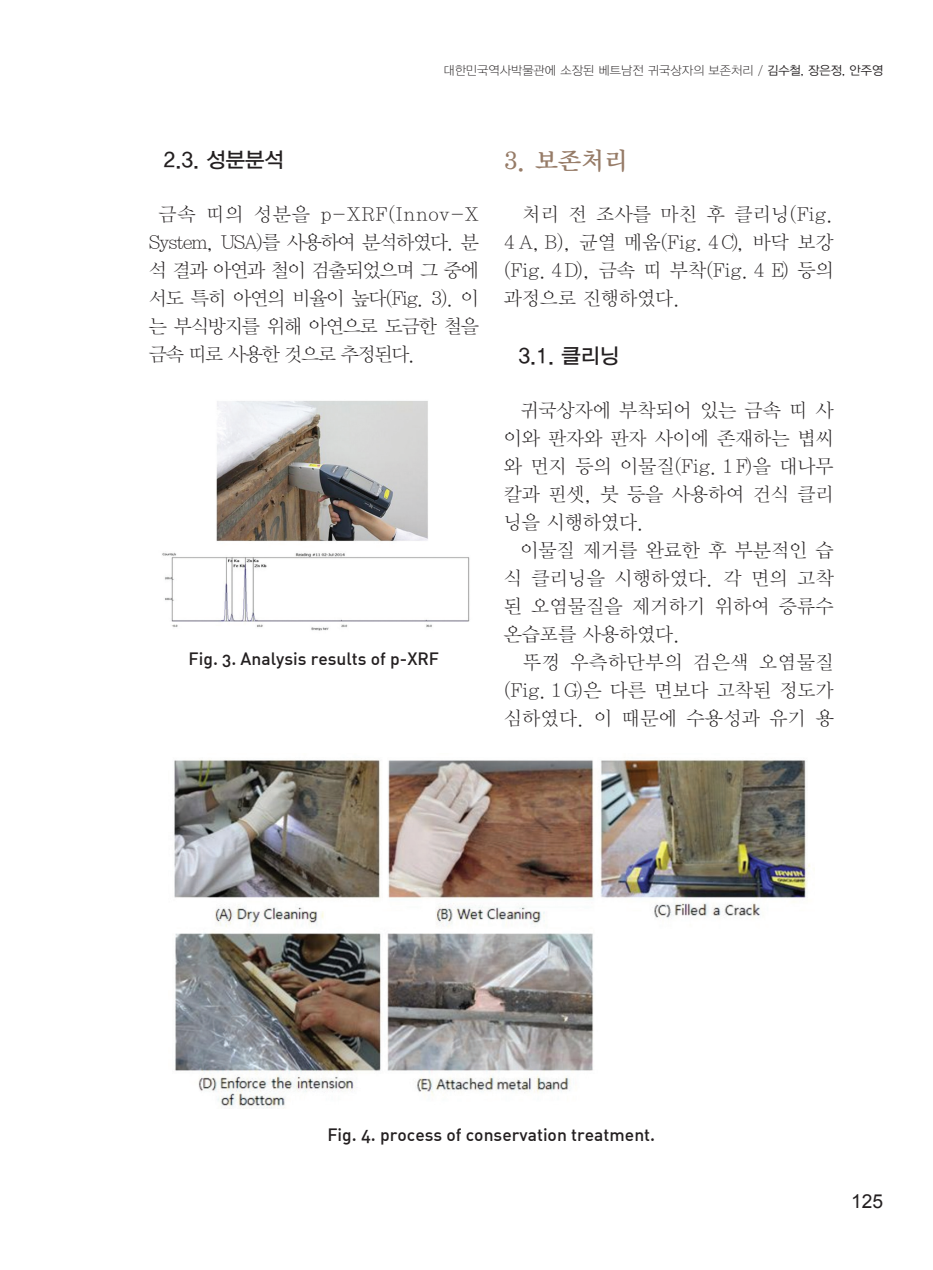
<style>
.page{position:relative;width:933px;height:1270px;background:#fff}
.page>*{position:absolute;margin:0;border:0;box-sizing:border-box;transform-origin:0 0}
.t1{font:24.5px "YDIY Mj O340";color:#967b67}
.t2{font:21px "YDIYGO330";color:#231f20}
.t3{font:19.25px/28px "YDIY Mj O310";color:#231f20;text-align:justify}
.t4{font:19.25px "Arial";color:#231f20}
.t5{font:500 17.5px "DIN Alternate";color:#231f20}
.t6{font:12.25px "YDIYGO310";color:#231f20}
.s1{font-family:"YDIYGO320"}
</style>
<div class="page">
<img style="left:162px;top:401px;width:308px;height:230px">
<img style="left:174px;top:759px;width:636px;height:349px">
<p class="t6" style="left:443px;top:64px;width:441px">대한민국역사박물관에 소장된 베트남전 귀국상자의 보존처리 / <span class="s1">김수철, 장은정, 안주영</span></p>
<p class="t2" style="left:164px;top:148px;width:122px">2.3. 성분분석</p>
<p class="t3" style="left:149px;top:201px;width:332px;text-indent:10px">금속 띠의 성분을 p-XRF(Innov-X System, USA)를 사용하여 분석하였다. 분 석 결과 아연과 철이 검출되었으며 그 중에 서도 특히 아연의 비율이 높다(Fig. 3). 이 는 부식방지를 위해 아연으로 도금한 철을 금속 띠로 사용한 것으로 추정된다.</p>
<p class="t5" style="left:188px;top:648px;width:252px">Fig. 3. Analysis results of p-XRF</p>
<p class="t1" style="left:504px;top:149px;width:125px">3. 보존처리</p>
<p class="t3" style="left:504px;top:201px;width:331px;text-indent:19px">처리 전 조사를 마친 후 클리닝(Fig.<br>4 A, B), 균열 메움(Fig. 4 C), 바닥 보강 (Fig. 4 D), 금속 띠 부착(Fig. 4 E) 등의 과정으로 진행하였다.</p>
<p class="t2" style="left:518px;top:344px;width:102px">3.1. 클리닝</p>
<p class="t3" style="left:504px;top:397px;width:331px;text-indent:17px">귀국상자에 부착되어 있는 금속 띠 사 이와 판자와 판자 사이에 존재하는 볍씨 와 먼지 등의 이물질(Fig. 1 F)을 대나무 칼과 핀셋, 붓 등을 사용하여 건식 클리 닝을 시행하였다.</p>
<p class="t3" style="left:504px;top:537px;width:331px;text-indent:17px">이물질 제거를 완료한 후 부분적인 습 식 클리닝을 시행하였다. 각 면의 고착 된 오염물질을 제거하기 위하여 증류수 온습포를 사용하였다.</p>
<p class="t3" style="left:504px;top:649px;width:331px;text-indent:19px">뚜껑 우측하단부의 검은색 오염물질 (Fig. 1 G)은 다른 면보다 고착된 정도가 심하였다. 이 때문에 수용성과 유기 용</p>
<p class="t5" style="left:327px;top:1124px;width:329px">Fig. 4. process of conservation treatment.</p>
<p class="t4" style="left:851px;top:1188px;width:34px">125</p>
</div>
